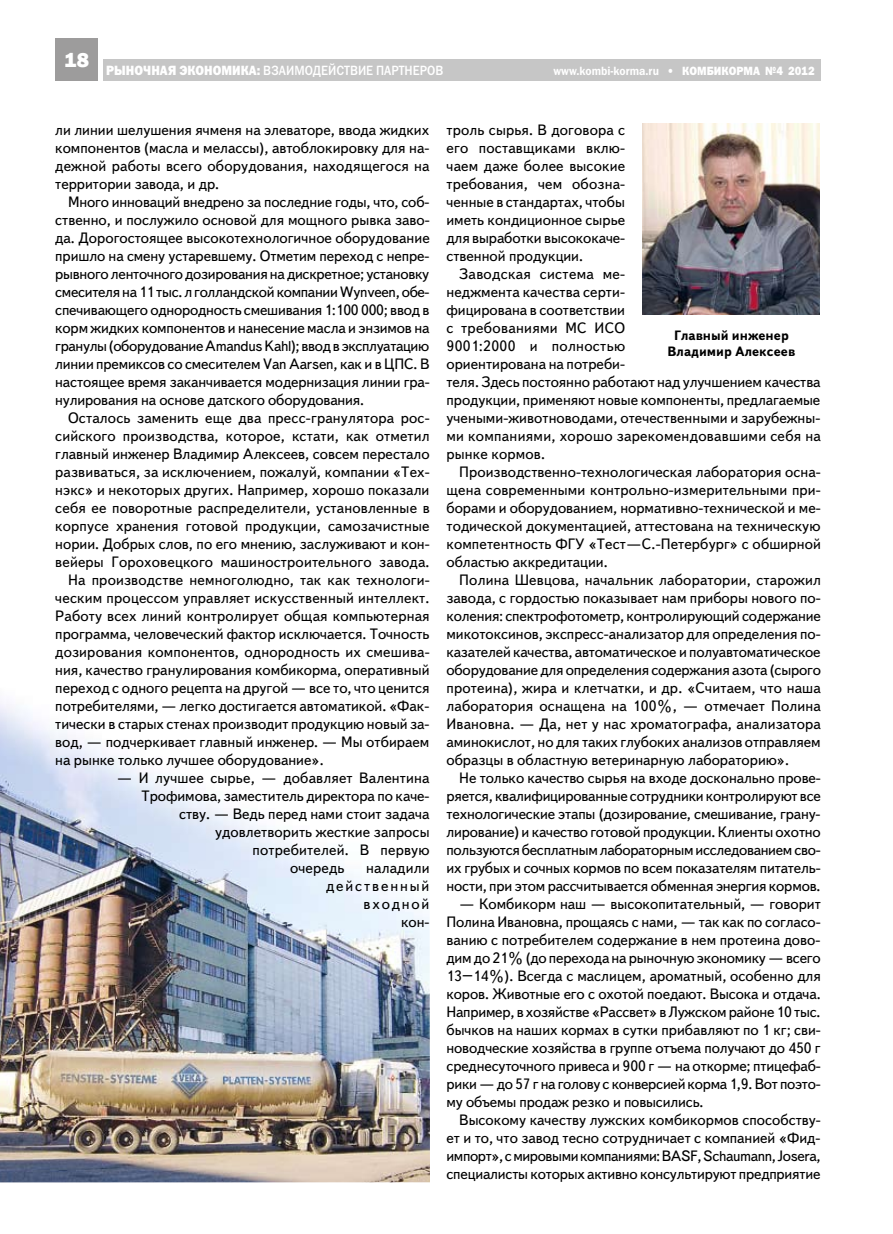
<style>
.page{position:relative;width:893px;height:1234px;background:#fff}
.page>*{position:absolute;margin:0;border:0;box-sizing:border-box;transform-origin:0 0}
.t1{font:15px/18px "Text Book C";color:#000;text-align:justify}
.t2{font:15px/18px "Text Book C";letter-spacing:.125em;color:#000;text-align:right}
.t3{font:13.5px "Franklin Gothic Medium C";color:#fff;scale:.9 1}
.t4{font:700 13.5px/16.2px "Text Book C";color:#000;text-align:center}
.t5{font:12px "Franklin Gothic Demi C";color:#fff;scale:.9 1}
.s1{font-family:"Franklin Gothic Heavy C"}
</style>
<div class="page">
<div style="left:55px;top:39px;width:43px;height:42px;background:#9d9c9c"></div>
<div style="left:103px;top:60px;width:718px;height:21px;background:#c6c6c6"></div>
<img style="left:0;top:703px;width:430px;height:479px">
<img style="left:642px;top:124px;width:178px;height:191px">
<p class="t3" style="left:64px;top:63px;width:423px"><sup>18</sup> <span class="s1">РЫНОЧНАЯ ЭКОНОМИКА:</span> ВЗАИМОДЕЙСТВИЕ ПАРТНЕРОВ</p>
<p class="t5" style="left:553px;top:64px;width:292px">www.kombi-korma.ru <span class="s1">• КОМБИКОРМА №4 2012</span></p>
<p class="t1" style="left:55px;top:121px;width:376px">ли линии шелушения ячменя на элеваторе, ввода жидких компонентов (масла и мелассы), автоблокировку для на&shy;дежной работы всего оборудования, находящегося на территории завода, и др.</p>
<p class="t1" style="left:55px;top:193px;width:376px;text-indent:13px">Много инноваций внедрено за последние годы, что, соб&shy;ственно, и послужило основой для мощного рывка заво&shy;да. Дорогостоящее высокотехнологичное оборудование пришло на смену устаревшему. Отметим переход с непре&shy;рывного ленточного дозирования на дискретное; установку смесителя на 11 тыс. л голландской компании Wynveen, обе&shy;спечивающего однородность смешивания 1:100 000; ввод в корм жидких компонентов и нанесение масла и энзимов на гранулы (оборудование Amandus Kahl); ввод в эксплуатацию линии премиксов со смесителем Van Aarsen, как и в ЦПС. В настоящее время заканчивается модернизация линии гра&shy;нулирования на основе датского оборудования.</p>
<p class="t1" style="left:68px;top:409px;width:363px">Осталось заменить еще два пресс-гранулятора рос-</p>
<p class="t1" style="left:55px;top:427px;width:376px">сийского производства, которое, кстати, как отметил</p>
<p class="t1" style="left:55px;top:445px;width:376px">главный инженер Владимир Алексеев, совсем перестало</p>
<p class="t1" style="left:55px;top:463px;width:376px">развиваться, за исключением, пожалуй, компании «Тех-</p>
<p class="t1" style="left:55px;top:481px;width:376px">нэкс» и некоторых других. Например, хорошо показали</p>
<p class="t1" style="left:55px;top:499px;width:376px">себя ее поворотные распределители, установленные в</p>
<p class="t1" style="left:55px;top:517px;width:376px">корпусе хранения готовой продукции, самозачистные</p>
<p class="t1" style="left:55px;top:535px;width:376px">нории. Добрых слов, по его мнению, заслуживают и кон-</p>
<p class="t1" style="left:55px;top:553px;width:376px">вейеры Гороховецкого машиностроительного завода.</p>
<p class="t1" style="left:68px;top:571px;width:363px">На производстве немноголюдно, так как технологи-</p>
<p class="t1" style="left:55px;top:589px;width:376px">ческим процессом управляет искусственный интеллект.</p>
<p class="t1" style="left:55px;top:607px;width:376px">Работу всех линий контролирует общая компьютерная</p>
<p class="t1" style="left:55px;top:625px;width:376px">программа, человеческий фактор исключается. Точность</p>
<p class="t1" style="left:55px;top:643px;width:376px">дозирования компонентов, однородность их смешива-</p>
<p class="t1" style="left:55px;top:661px;width:376px">ния, качество гранулирования комбикорма, оперативный</p>
<p class="t1" style="left:55px;top:679px;width:376px">переход с одного рецепта на другой — все то, что ценится</p>
<p class="t1" style="left:55px;top:697px;width:376px">потребителями, — легко достигается автоматикой. «Фак-</p>
<p class="t1" style="left:55px;top:715px;width:376px">тически в старых стенах производит продукцию новый за-</p>
<p class="t1" style="left:55px;top:733px;width:376px">вод, — подчеркивает главный инженер. — Мы отбираем</p>
<p class="t1" style="left:55px;top:751px;width:270px">на рынке только лучшее оборудование».</p>
<p class="t1" style="left:117px;top:769px;width:314px">— И лучшее сырье, — добавляет Валентина</p>
<p class="t1" style="left:142px;top:787px;width:290px">Трофимова, заместитель директора по каче-</p>
<p class="t1" style="left:179px;top:805px;width:252px">ству. — Ведь перед нами стоит задача</p>
<p class="t1" style="left:215px;top:823px;width:216px">удовлетворить жесткие запросы</p>
<p class="t1" style="left:253px;top:841px;width:179px">потребителей. В первую</p>
<p class="t1" style="left:290px;top:859px;width:56px">очередь</p>
<p class="t2" style="left:326px;top:859px;width:105px">наладили действенный входной<br>кон-</p>
<p class="t1" style="left:446px;top:121px;width:180px">троль сырья. В договора с его поставщиками вклю&shy;чаем даже более высокие требования, чем обозна&shy;ченные в стандартах, чтобы иметь кондиционное сырье для выработки высококаче&shy;ственной продукции.</p>
<p class="t1" style="left:446px;top:265px;width:376px;text-align:left;text-indent:13px">Заводская система ме-<br>неджмента качества серти-<br>фицирована в соответствии<br>с требованиями МС ИСО<br>9001:2000 и полностью<br>ориентирована на потреби-<br>теля. Здесь постоянно работают над улучшением качества продукции, применяют новые компоненты, предлагаемые учеными-животноводами, отечественными и зарубежны&shy;ми компаниями, хорошо зарекомендовавшими себя на рынке кормов.</p>
<p class="t1" style="left:446px;top:463px;width:376px;text-indent:13px">Производственно-технологическая лаборатория осна&shy;щена современными контрольно-измерительными при&shy;борами и оборудованием, нормативно-технической и ме&shy;тодической документацией, аттестована на техническую компетентность ФГУ «Тест—С.-Петербург» с обширной областью аккредитации.</p>
<p class="t1" style="left:446px;top:571px;width:376px;text-indent:13px">Полина Шевцова, начальник лаборатории, старожил завода, с гордостью показывает нам приборы нового по&shy;коления: спектрофотометр, контролирующий содержание микотоксинов, экспресс-анализатор для определения по&shy;казателей качества, автоматическое и полуавтоматическое оборудование для определения содержания азота (сырого протеина), жира и клетчатки, и др. «Считаем, что наша лаборатория оснащена на 100%, — отмечает Полина Ивановна. — Да, нет у нас хроматографа, анализатора аминокислот, но для таких глубоких анализов отправляем образцы в областную ветеринарную лабораторию».</p>
<p class="t1" style="left:446px;top:769px;width:376px;text-indent:13px">Не только качество сырья на входе досконально прове&shy;ряется, квалифицированные сотрудники контролируют все технологические этапы (дозирование, смешивание, грану&shy;лирование) и качество готовой продукции. Клиенты охотно пользуются бесплатным лабораторным исследованием сво&shy;их грубых и сочных кормов по всем показателям питатель&shy;ности, при этом рассчитывается обменная энергия кормов.</p>
<p class="t1" style="left:446px;top:895px;width:376px;text-indent:13px">— Комбикорм наш — высокопитательный, — говорит Полина Ивановна, прощаясь с нами, — так как по согласо&shy;ванию с потребителем содержание в нем протеина дово&shy;дим до 21% (до перехода на рыночную экономику — всего 13–14%). Всегда с маслицем, ароматный, особенно для коров. Животные его с охотой поедают. Высока и отдача.<br>Например, в хозяйстве «Рассвет» в Лужском районе 10 тыс. бычков на наших кормах в сутки прибавляют по 1 кг; сви&shy;новодческие хозяйства в группе отъема получают до 450 г среднесуточного привеса и 900 г — на откорме; птицефаб&shy;рики — до 57 г на голову с конверсией корма 1,9. Вот поэто&shy;му объемы продаж резко и повысились.</p>
<p class="t1" style="left:446px;top:1111px;width:376px;text-indent:13px">Высокому качеству лужских комбикормов способству&shy;ет и то, что завод тесно сотрудничает с компанией «Фид&shy;импорт», с мировыми компаниями: BASF, Schaumann, Josera, специалисты которых активно консультируют предприятие</p>
<p class="t4" style="left:667px;top:327px;width:129px">Главный инженер<br>Владимир Алексеев</p>
</div>
